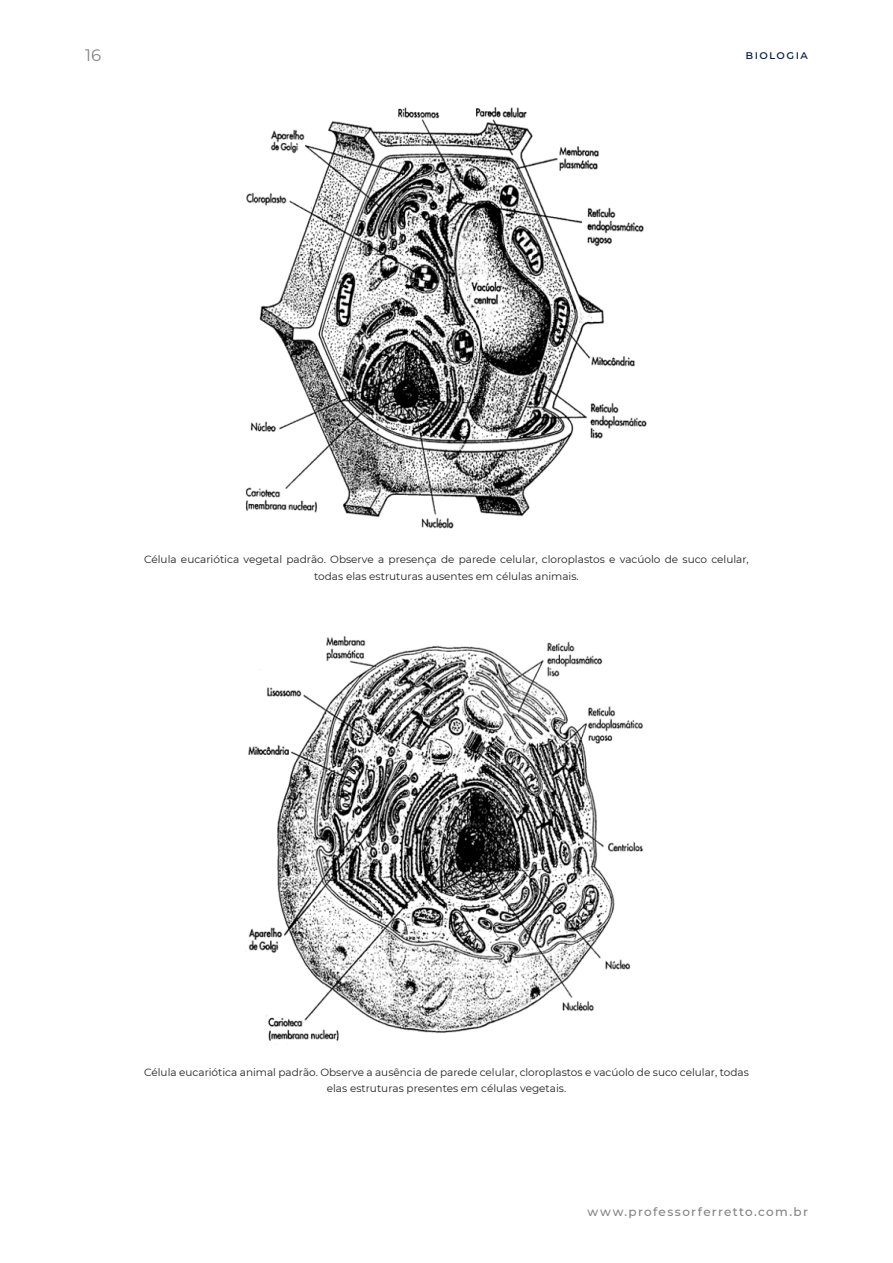
<style>
.page{position:relative;width:893px;height:1263px;background:#fff}
.page>*{position:absolute;margin:0;border:0;box-sizing:border-box;transform-origin:0 0}
.t1{font:16.5px "Montserrat";color:#808285}
.t2{font:500 12px "Montserrat";letter-spacing:.11em;color:#808285}
.t3{font:500 12px "Montserrat";letter-spacing:.11em;color:#061f3f}
.t4{font:10.5px/16.5px "Montserrat";color:#231f20;text-align:center}
</style>
<div class="page">
<img style="left:245px;top:107px;width:402px;height:422px">
<img style="left:245px;top:636px;width:399px;height:409px">
<h1 class="t1" style="left:85px;top:44px;width:18px">16</h1>
<p class="t3" style="left:746px;top:46px;width:64px">biologia</p>
<p class="t4" style="left:144px;top:551px;width:606px">Célula eucariótica vegetal padrão. Observe a presença de parede celular, cloroplastos e vacúolo de suco celular, todas elas estruturas ausentes em células animais.</p>
<p class="t4" style="left:144px;top:1063px;width:606px">Célula eucariótica animal padrão. Observe a ausência de parede celular, cloroplastos e vacúolo de suco celular, todas elas estruturas presentes em células vegetais.</p>
<p class="t2" style="left:588px;top:1203px;width:222px">www.professorferretto.com.br</p>
</div>
